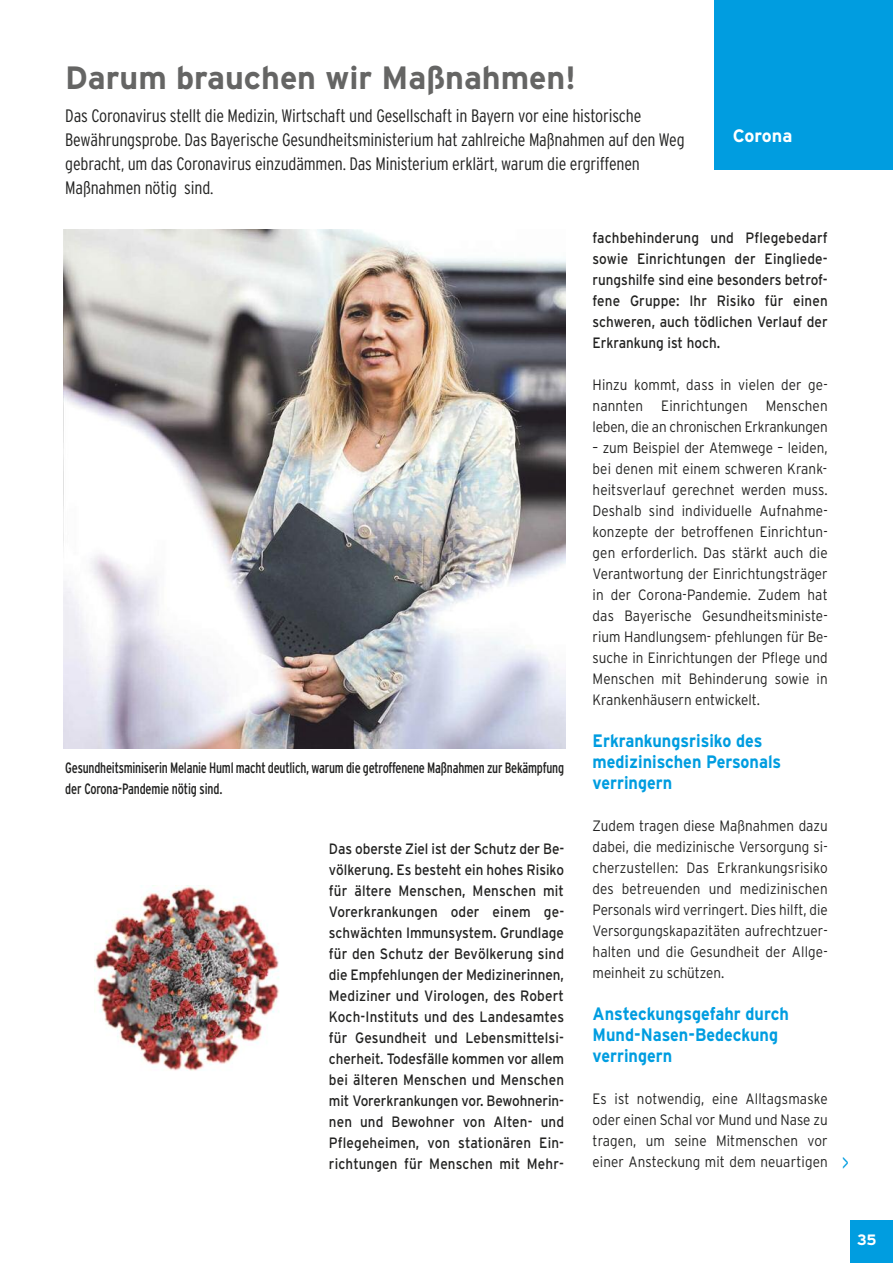
<style>
.page{position:relative;width:893px;height:1263px;background:#fff}
.page>*{position:absolute;margin:0;border:0;box-sizing:border-box;transform-origin:0 0}
.t1{font:700 32.25px "Interstate";color:#656564}
.t2{font:300 condensed 18px/24px "Interstate";letter-spacing:-.01em;color:#222221}
.t3{font:700 18px/21px "Interstate";color:#009de0;scale:.9 1}
.t4{font:700 18px "Interstate";color:#fff}
.t5{font:300 15px/21px "Interstate";letter-spacing:.005em;color:#222221;text-align:justify;scale:.9 1}
.t6{font:15px/21px "Interstate";letter-spacing:.005em;color:#222221;text-align:justify;scale:.9 1}
.t7{font:condensed 15px/21px "Interstate";letter-spacing:-.015em;color:#222221;scale:.9 1}
.t8{font:700 15px "Interstate";color:#fff}
.s1{font-size:21px;color:#009de0}
</style>
<div class="page">
<div style="left:850px;top:1220px;width:43px;height:43px;background:#009de0"></div>
<div style="left:714px;top:0;width:179px;height:170px;background:#009de0"></div>
<img style="left:64px;top:230px;width:502px;height:518px">
<img style="left:94px;top:885px;width:185px;height:186px">
<h1 class="t1" style="left:65px;top:59px;width:512px">Darum brauchen wir Maßnahmen!</h1>
<p class="t2" style="left:65px;top:104px;width:621px">Das Coronavirus stellt die Medizin, Wirtschaft und Gesellschaft in Bayern vor eine historische Bewährungsprobe. Das Bayerische Gesundheitsministerium hat zahlreiche Maßnahmen auf den Weg gebracht, um das Coronavirus einzudämmen. Das Ministerium erklärt, warum die ergriffenen Maßnahmen nötig sind.</p>
<p class="t4" style="left:733px;top:125px;width:61px">Corona</p>
<p class="t7" style="left:65px;top:757px;width:556px">Gesundheitsminiserin Melanie Huml macht deutlich, warum die getroffenene Maßnahmen zur Bekämpfung der Corona-Pandemie nötig sind.</p>
<p class="t6" style="left:329px;top:838px;width:263px">Das oberste Ziel ist der Schutz der Be&shy;völkerung. Es besteht ein hohes Risiko für ältere Menschen, Menschen mit Vorerkrankungen oder einem ge&shy;schwächten Immunsystem. Grundlage für den Schutz der Bevölkerung sind die Empfehlungen der Medizinerinnen, Mediziner und Virologen, des Robert Koch-Instituts und des Landesamtes für Gesundheit und Lebensmittelsi&shy;cherheit. Todesfälle kommen vor allem bei älteren Menschen und Menschen mit Vorerkrankungen vor. Bewohnerin&shy;nen und Bewohner von Alten- und Pflegeheimen, von stationären Ein&shy;richtungen für Menschen mit Mehr-</p>
<p class="t6" style="left:593px;top:227px;width:263px">fachbehinderung und Pflegebedarf sowie Einrichtungen der Eingliede&shy;rungshilfe sind eine besonders betrof&shy;fene Gruppe: Ihr Risiko für einen schweren, auch tödlichen Verlauf der Erkrankung ist hoch.</p>
<p class="t5" style="left:593px;top:374px;width:263px">Hinzu kommt, dass in vielen der ge&shy;nannten Einrichtungen Menschen leben, die an chronischen Erkrankungen</p>
<p class="t5" style="left:593px;top:437px;width:263px">– zum Beispiel der Atemwege – leiden, bei denen mit einem schweren Krank&shy;heitsverlauf gerechnet werden muss.<br>Deshalb sind individuelle Aufnahme&shy;konzepte der betroffenen Einrichtun&shy;gen erforderlich. Das stärkt auch die Verantwortung der Einrichtungsträger in der Corona-Pandemie. Zudem hat das Bayerische Gesundheitsministe&shy;rium Handlungsem- pfehlungen für Be&shy;suche in Einrichtungen der Pflege und Menschen mit Behinderung sowie in Krankenhäusern entwickelt.</p>
<p class="t3" style="left:593px;top:730px;width:211px">Erkrankungsrisiko des medizinischen Personals verringern</p>
<p class="t5" style="left:593px;top:815px;width:263px">Zudem tragen diese Maßnahmen dazu dabei, die medizinische Versorgung si&shy;cherzustellen: Das Erkrankungsrisiko des betreuenden und medizinischen Personals wird verringert. Dies hilft, die Versorgungskapazitäten aufrechtzuer&shy;halten und die Gesundheit der Allge&shy;meinheit zu schützen.</p>
<p class="t3" style="left:593px;top:1003px;width:220px">Ansteckungsgefahr durch<br>Mund-Nasen-Bedeckung verringern</p>
<p class="t5" style="left:593px;top:1088px;width:287px;text-align:left">Es ist notwendig, eine Alltagsmaske oder einen Schal vor Mund und Nase zu tragen, um seine Mitmenschen vor einer Ansteckung mit dem neuartigen <span class="s1">&gt;</span></p>
<p class="t8" style="left:857px;top:1231px;width:21px">35</p>
</div>
